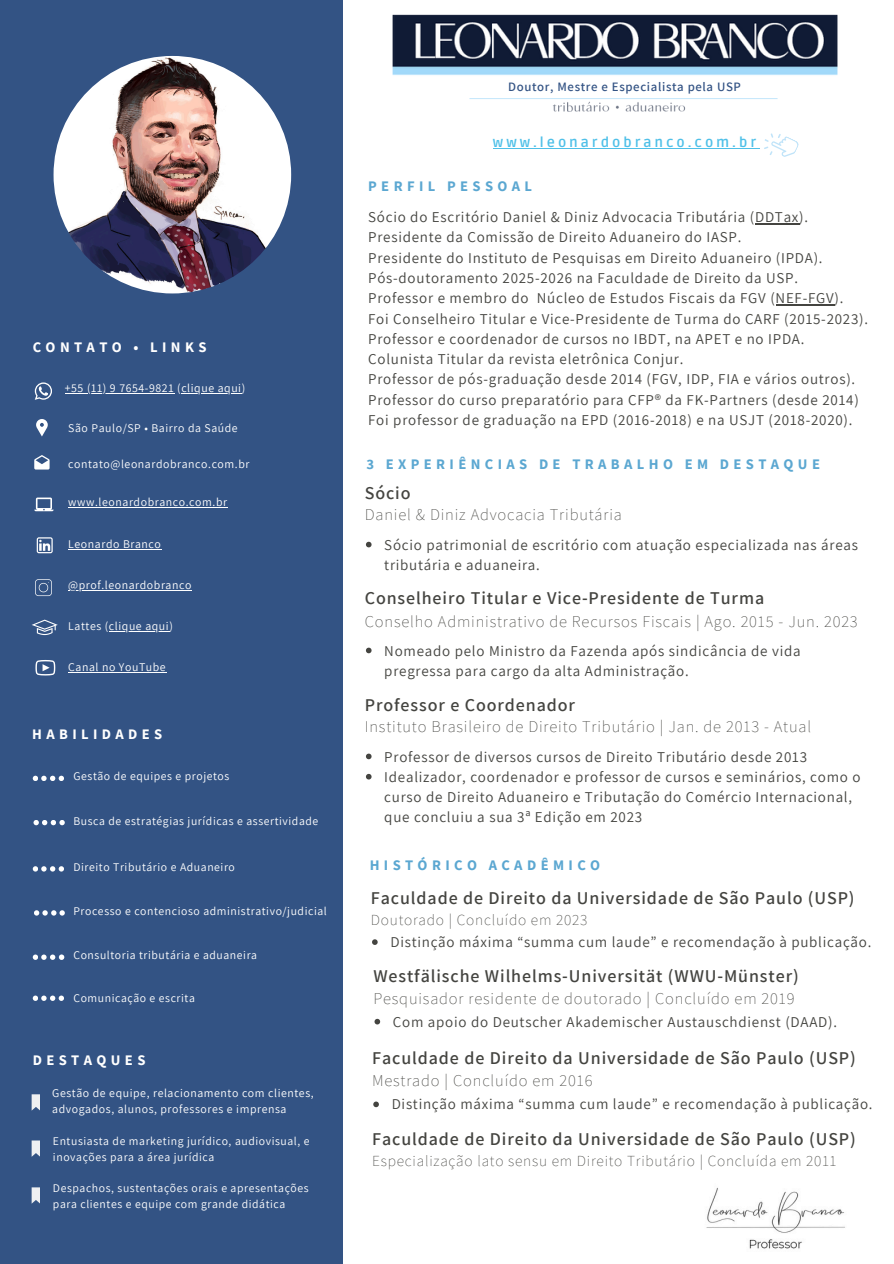
<style>
.page{position:relative;width:894px;height:1264px;background:#fff}
.page>*{position:absolute;margin:0;border:0;box-sizing:border-box;transform-origin:0 0}
.t1{font:600 18px "Assistant";letter-spacing:.05em;color:#444440}
.t2{font:200 16.5px "Assistant";letter-spacing:.05em;color:#444440}
.t3{font:200 15.45px "Assistant";letter-spacing:.05em;color:#444440}
.t4{font:15px/20.2px "Assistant";letter-spacing:.05em;color:#444440}
.t5{font:700 14.55px "Source Sans Pro";letter-spacing:.3em;color:#5ba7d1}
.t6{font:700 14.55px "Source Sans Pro";letter-spacing:.3em;color:#fff}
.t7{font:700 13.95px "Ruda";letter-spacing:.215em;color:#4fc0e8}
.t8{font:600 12.9px "Assistant";letter-spacing:.05em;color:#335384}
.t9{font:11.85px/16.4px "Assistant";letter-spacing:.05em;color:#fff}
.t10{font:11.7px/15.6px "Assistant";letter-spacing:.05em;color:#fff}
</style>
<div class="page">
<div style="left:0;top:0;width:342px;height:1263px;background:#335384"></div>
<img style="left:54px;top:56px;width:237px;height:237px;border-radius:50%">
<svg style="left:36px;top:419px;width:11px;height:17px"></svg>
<svg style="left:34px;top:497px;width:19px;height:14px"></svg>
<svg style="left:37px;top:537px;width:15px;height:16px"></svg>
<svg style="left:34px;top:455px;width:16px;height:14px"></svg>
<img style="left:706px;top:1187px;width:139px;height:62px">
<svg style="left:35px;top:579px;width:17px;height:17px"></svg>
<svg style="left:32px;top:619px;width:25px;height:16px"></svg>
<svg style="left:35px;top:382px;width:17px;height:17px"></svg>
<svg style="left:35px;top:660px;width:20px;height:15px"></svg>
<hr style="left:68px;top:507px;width:160px;height:1px;background:#fff">
<hr style="left:68px;top:549px;width:93px;height:1px;background:#fff">
<hr style="left:68px;top:589px;width:124px;height:1px;background:#fff">
<hr style="left:109px;top:631px;width:60px;height:1px;background:#fff">
<svg style="left:374px;top:1018px;width:6px;height:6px"></svg>
<hr style="left:65px;top:393px;width:109px;height:1px;background:#fff">
<hr style="left:181px;top:393px;width:61px;height:1px;background:#fff">
<hr style="left:68px;top:671px;width:98px;height:1px;background:#fff">
<svg style="left:32px;top:1094px;width:8px;height:16px"></svg>
<svg style="left:32px;top:1140px;width:8px;height:16px"></svg>
<svg style="left:33px;top:995px;width:31px;height:5px"></svg>
<svg style="left:33px;top:775px;width:31px;height:6px"></svg>
<svg style="left:33px;top:820px;width:32px;height:5px"></svg>
<svg style="left:33px;top:866px;width:31px;height:5px"></svg>
<svg style="left:34px;top:910px;width:31px;height:5px"></svg>
<svg style="left:32px;top:1187px;width:8px;height:16px"></svg>
<svg style="left:33px;top:954px;width:31px;height:5px"></svg>
<img style="left:392px;top:14px;width:446px;height:61px">
<svg style="left:764px;top:133px;width:35px;height:24px"></svg>
<hr style="left:493px;top:148px;width:266px;height:1px;background:#4fc0e8">
<hr style="left:754px;top:223px;width:45px;height:1px;background:#444440">
<hr style="left:775px;top:304px;width:59px;height:1px;background:#444440">
<img style="left:469px;top:98px;width:309px;height:14px">
<svg style="left:366px;top:647px;width:5px;height:6px"></svg>
<svg style="left:366px;top:753px;width:5px;height:6px"></svg>
<svg style="left:366px;top:774px;width:5px;height:5px"></svg>
<svg style="left:366px;top:542px;width:5px;height:5px"></svg>
<svg style="left:372px;top:939px;width:5px;height:5px"></svg>
<svg style="left:373px;top:1101px;width:6px;height:6px"></svg>
<p class="t6" style="left:33px;top:337px;width:175px">CONTATO • LINKS</p>
<p class="t9" style="left:65px;top:379px;width:182px">+55 (11) 9 7654-9821 (clique aqui)</p>
<p class="t9" style="left:68px;top:419px;width:171px">São Paulo/SP • Bairro da Saúde</p>
<p class="t9" style="left:68px;top:456px;width:183px">contato@leonardobranco.com.br</p>
<p class="t9" style="left:68px;top:493px;width:160px">www.leonardobranco.com.br</p>
<p class="t9" style="left:68px;top:535px;width:94px">Leonardo Branco</p>
<p class="t9" style="left:68px;top:576px;width:125px">@prof.leonardobranco</p>
<p class="t9" style="left:68px;top:617px;width:106px">Lattes (clique aqui)</p>
<p class="t9" style="left:68px;top:658px;width:99px">Canal no YouTube</p>
<p class="t6" style="left:32px;top:724px;width:131px">HABILIDADES</p>
<h3 class="t10" style="left:73px;top:768px;width:157px">Gestão de equipes e projetos</h3>
<p class="t10" style="left:73px;top:813px;width:246px">Busca de estratégias jurídicas e assertividade</p>
<p class="t10" style="left:73px;top:859px;width:163px">Direito Tributário e Aduaneiro</p>
<h6 class="t10" style="left:73px;top:902px;width:255px">Processo e contencioso administrativo/judicial</h6>
<h3 class="t10" style="left:73px;top:946px;width:185px">Consultoria tributária e aduaneira</h3>
<h4 class="t10" style="left:73px;top:989px;width:123px">Comunicação e escrita</h4>
<p class="t6" style="left:33px;top:1051px;width:114px">DESTAQUES</p>
<p class="t9" style="left:52px;top:1084px;width:263px">Gestão de equipe, relacionamento com clientes, advogados, alunos, professores e imprensa</p>
<p class="t10" style="left:53px;top:1132px;width:258px">Entusiasta de marketing jurídico, audiovisual, e inovações para a área jurídica</p>
<h5 class="t10" style="left:53px;top:1179px;width:257px">Despachos, sustentações orais e apresentações para clientes e equipe com grande didática</h5>
<h1 class="t8" style="left:508px;top:77px;width:234px">Doutor, Mestre e Especialista pela USP</h1>
<h1 class="t7" style="left:493px;top:134px;width:265px">www.leonardobranco.com.br</h1>
<h2 class="t5" style="left:368px;top:176px;width:165px">PERFIL PESSOAL</h2>
<p class="t4" style="left:368px;top:206px;width:501px">Sócio do Escritório Daniel &amp; Diniz Advocacia Tributária (DDTax).<br>Presidente da Comissão de Direito Aduaneiro do IASP.<br>Presidente do Instituto de Pesquisas em Direito Aduaneiro (IPDA).<br>Pós-doutoramento 2025-2026 na Faculdade de Direito da USP.<br>Professor e membro do Núcleo de Estudos Fiscais da FGV (NEF-FGV).<br>Foi Conselheiro Titular e Vice-Presidente de Turma do CARF (2015-2023).<br>Professor e coordenador de cursos no IBDT, na APET e no IPDA.<br>Colunista Titular da revista eletrônica Conjur.<br>Professor de pós-graduação desde 2014 (FGV, IDP, FIA e vários outros).<br>Professor do curso preparatório para CFP® da FK-Partners (desde 2014)<br>Foi professor de graduação na EPD (2016-2018) e na USJT (2018-2020).</p>
<p class="t5" style="left:366px;top:454px;width:455px">3 EXPERIÊNCIAS DE TRABALHO EM DESTAQUE</p>
<h5 class="t1" style="left:365px;top:480px;width:47px">Sócio</h5>
<p class="t2" style="left:365px;top:503px;width:258px">Daniel &amp; Diniz Advocacia Tributária</p>
<h1 class="t4" style="left:384px;top:534px;width:475px">Sócio patrimonial de escritório com atuação especializada nas áreas tributária e aduaneira.</h1>
<p class="t1" style="left:365px;top:586px;width:401px">Conselheiro Titular e Vice-Presidente de Turma</p>
<h1 class="t2" style="left:365px;top:609px;width:494px">Conselho Administrativo de Recursos Fiscais | Ago. 2015 - Jun. 2023</h1>
<h2 class="t4" style="left:384px;top:640px;width:418px">Nomeado pelo Ministro da Fazenda após sindicância de vida pregressa para cargo da alta Administração.</h2>
<p class="t1" style="left:365px;top:692px;width:212px">Professor e Coordenador</p>
<h3 class="t2" style="left:365px;top:715px;width:448px">Instituto Brasileiro de Direito Tributário | Jan. de 2013 - Atual</h3>
<h2 class="t4" style="left:384px;top:746px;width:424px">Professor de diversos cursos de Direito Tributário desde 2013</h2>
<p class="t4" style="left:384px;top:766px;width:477px">Idealizador, coordenador e professor de cursos e seminários, como o curso de Direito Aduaneiro e Tributação do Comércio Internacional, que concluiu a sua 3ª Edição em 2023</p>
<p class="t5" style="left:369px;top:855px;width:232px">HISTÓRICO ACADÊMICO</p>
<p class="t1" style="left:371px;top:885px;width:485px">Faculdade de Direito da Universidade de São Paulo (USP)</p>
<p class="t3" style="left:371px;top:908px;width:218px">Doutorado | Concluído em 2023</p>
<h1 class="t4" style="left:390px;top:931px;width:482px">Distinção máxima “summa cum laude” e recomendação à publicação.</h1>
<h3 class="t1" style="left:373px;top:963px;width:427px">Westfälische Wilhelms-Universität (WWU-Münster)</h3>
<p class="t2" style="left:373px;top:987px;width:422px">Pesquisador residente de doutorado | Concluído em 2019</p>
<p class="t4" style="left:393px;top:1011px;width:445px">Com apoio do Deutscher Akademischer Austauschdienst (DAAD).</p>
<p class="t1" style="left:372px;top:1045px;width:485px">Faculdade de Direito da Universidade de São Paulo (USP)</p>
<p class="t2" style="left:372px;top:1068px;width:222px">Mestrado | Concluído em 2016</p>
<h2 class="t4" style="left:391px;top:1093px;width:482px">Distinção máxima “summa cum laude” e recomendação à publicação.</h2>
<p class="t1" style="left:372px;top:1126px;width:485px">Faculdade de Direito da Universidade de São Paulo (USP)</p>
<p class="t3" style="left:372px;top:1149px;width:465px">Especialização lato sensu em Direito Tributário | Concluída em 2011</p>
</div>
